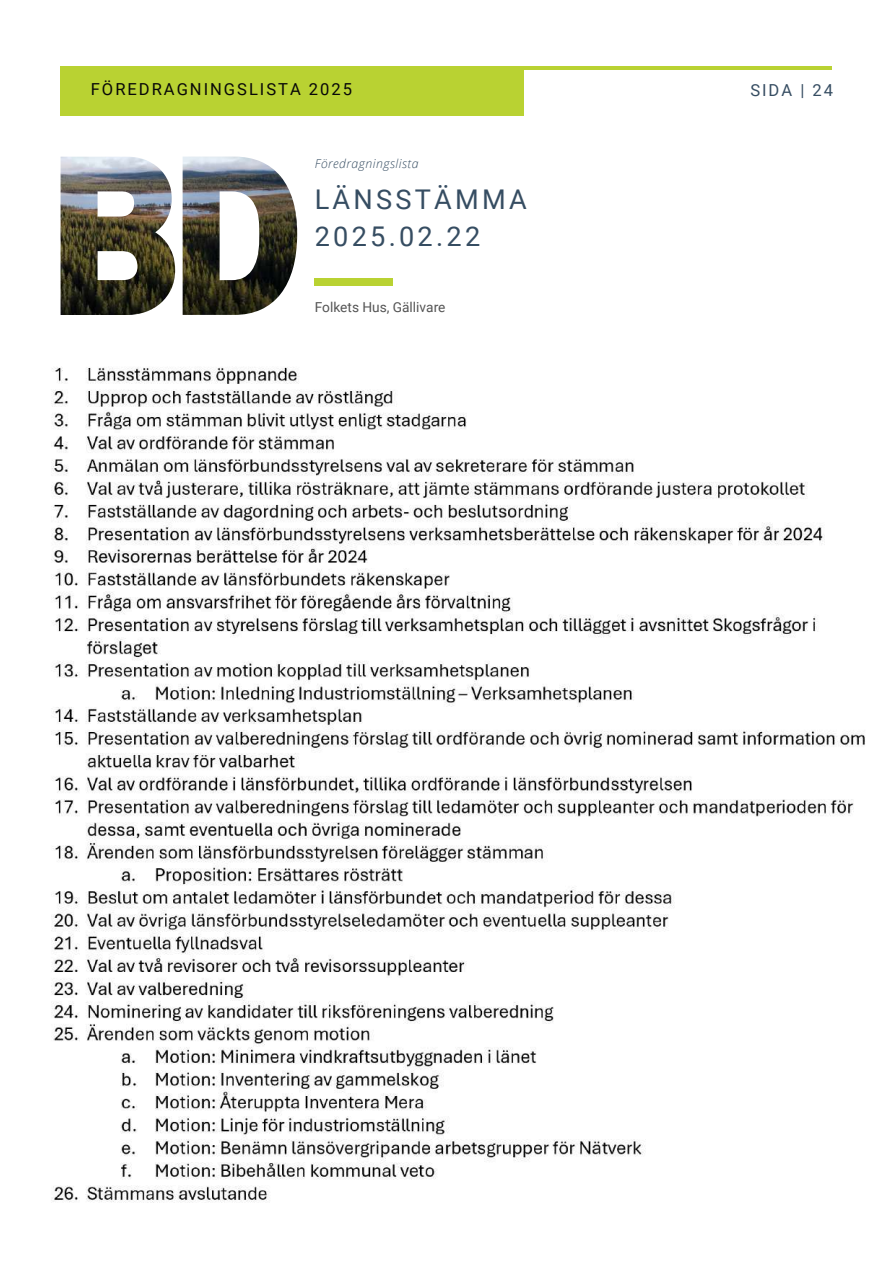
<style>
.page{position:relative;width:894px;height:1264px;background:#fff}
.page>*{position:absolute;margin:0;border:0;box-sizing:border-box;transform-origin:0 0}
.t1{font:27.15px/37.3px "Roboto";letter-spacing:.12em;color:#364d62}
.t2{font:16.5px "Roboto";letter-spacing:.12em;color:#080808}
.t3{font:16.5px "Roboto";letter-spacing:.12em;color:#364d62}
.t4{font:13.65px "Roboto";color:#545454}
.t5{font:italic 300 12.15px "Open Sans";letter-spacing:.04em;color:#364d62}
</style>
<div class="page">
<hr style="left:61px;top:66px;width:770px;height:4px;background:#b9d232">
<div style="left:61px;top:66px;width:463px;height:50px;background:#b9d232"></div>
<img style="left:61px;top:157px;width:114px;height:158px">
<img style="left:182px;top:156px;width:115px;height:159px">
<div style="left:314px;top:279px;width:79px;height:7px;background:#b9d232"></div>
<img style="left:51px;top:367px;width:814px;height:836px">
<p class="t2" style="left:91px;top:80px;width:262px">FÖREDRAGNINGSLISTA 2025</p>
<p class="t3" style="left:750px;top:81px;width:84px">SIDA | 24</p>
<p class="t5" style="left:314px;top:155px;width:105px">Föredragningslista</p>
<h1 class="t1" style="left:314px;top:181px;width:214px">LÄNSSTÄMMA<br>2025.02.22</h1>
<p class="t4" style="left:314px;top:299px;width:132px">Folkets Hus, Gällivare</p>
</div>
